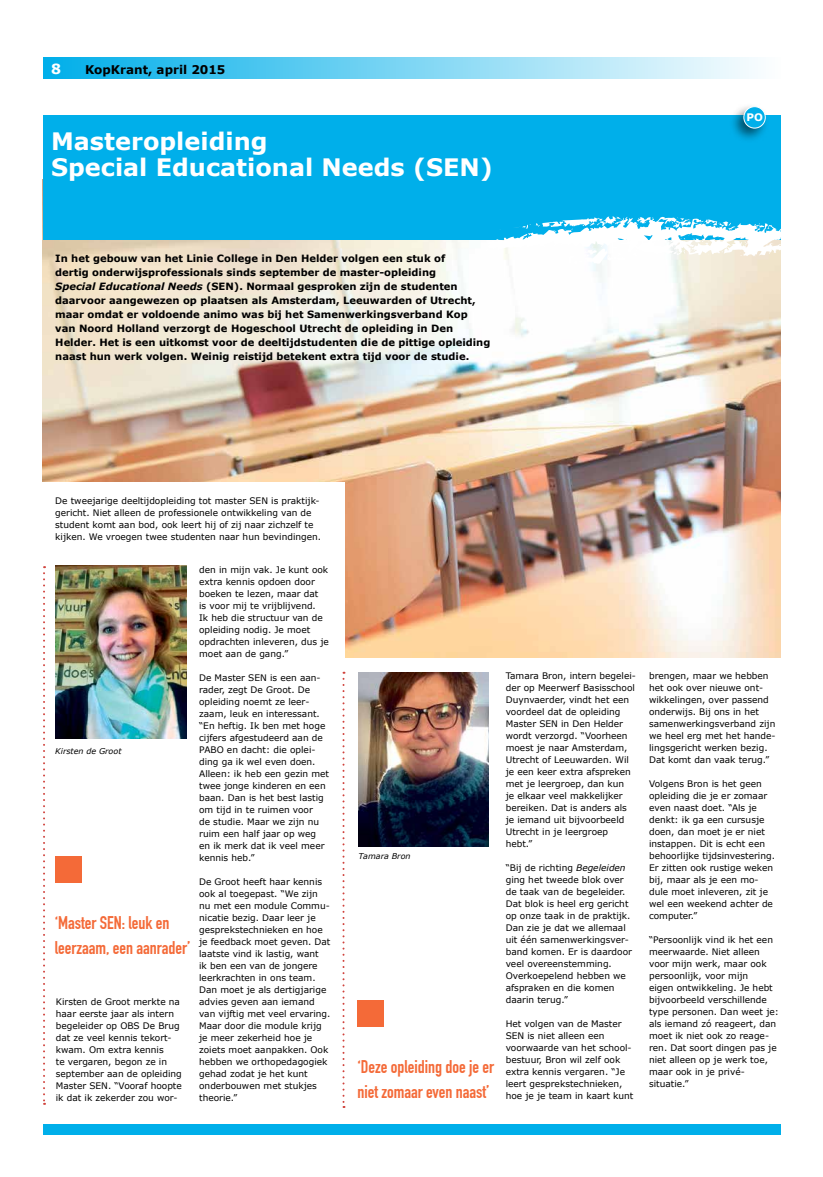
<style>
.page{position:relative;width:823px;height:1177px;background:#fff}
.page>*{position:absolute;margin:0;border:0;box-sizing:border-box;transform-origin:0 0}
.t1{font:700 24px/26px "Verdana";color:#fff}
.t2{font:18px/25px "DIN Engschrift";color:#f46a38}
.t3{font:700 14px "Verdana";color:#fff}
.t4{font:700 12px "Verdana";color:#000}
.t5{font:700 10.4px "Verdana";color:#fff}
.t6{font:700 10px/14px "Verdana";color:#000}
.t7{font:9px/12px "Verdana";color:#000}
.t8{font:italic 8px "Verdana";color:#000}
.s1{font-style:italic}
</style>
<div class="page">
<img style="left:43px;top:240px;width:737px;height:418px">
<div style="left:30px;top:482px;width:314px;height:189px;background:#fff"></div>
<div style="left:43px;top:115px;width:737px;height:125px;background:#00afea"></div>
<svg style="left:484px;top:215px;width:297px;height:50px"></svg>
<div style="left:43px;top:57px;width:737px;height:22px;background:linear-gradient(to right,#00aeea,#fdfefe)"></div>
<div style="left:43px;top:1123px;width:737px;height:11px;background:#00afea"></div>
<div style="left:728px;top:103px;width:40px;height:41px;background:#000;opacity:.55"></div>
<div style="left:743px;top:107px;width:21px;height:21px;background:#00afea;border-radius:50%"></div>
<div style="left:743px;top:106px;width:22px;height:22px;border:1px solid #fff;border-radius:50%"></div>
<img style="left:358px;top:673px;width:130px;height:173px">
<svg style="left:342px;top:671px;width:2px;height:436px"></svg>
<svg style="left:43px;top:566px;width:2px;height:538px"></svg>
<div style="left:55px;top:855px;width:27px;height:27px;background:#f46a38"></div>
<div style="left:357px;top:1000px;width:27px;height:27px;background:#f46a38"></div>
<img style="left:56px;top:566px;width:130px;height:172px">
<h3 class="t3" style="left:51px;top:60px;width:11px">8</h3>
<h3 class="t4" style="left:85px;top:62px;width:142px">KopKrant, april 2015</h3>
<h1 class="t1" style="left:51px;top:129px;width:443px">Masteropleiding<br>Special Educational Needs (SEN)</h1>
<p class="t6" style="left:55px;top:251px;width:436px">In het gebouw van het Linie College in Den Helder volgen een stuk of<br>dertig onderwijsprofessionals sinds september de master-opleiding<br><span class="s1">Special Educational Needs</span> (SEN). Normaal gesproken zijn de studenten daarvoor aangewezen op plaatsen als Amsterdam, Leeuwarden of Utrecht, maar omdat er voldoende animo was bij het Samenwerkingsverband Kop van Noord Holland verzorgt de Hogeschool Utrecht de opleiding in Den Helder. Het is een uitkomst voor de deeltijdstudenten die de pittige opleiding naast hun werk volgen. Weinig reistijd betekent extra tijd voor de studie.</p>
<p class="t5" style="left:746px;top:111px;width:18px">PO</p>
<p class="t7" style="left:55px;top:494px;width:267px">De tweejarige deeltijdopleiding tot master SEN is praktijk&shy;gericht. Niet alleen de professionele ontwikkeling van de student komt aan bod, ook leert hij of zij naar zichzelf te kijken. We vroegen twee studenten naar hun bevindingen.</p>
<p class="t8" style="left:55px;top:746px;width:68px">Kirsten de Groot</p>
<h2 class="t2" style="left:55px;top:910px;width:137px">‘Master SEN: leuk en leerzaam, een aanrader’</h2>
<p class="t7" style="left:56px;top:995px;width:127px">Kirsten de Groot merkte na haar eerste jaar als intern begeleider op OBS De Brug dat ze veel kennis tekort&shy;kwam. Om extra kennis<br>te vergaren, begon ze in september aan de opleiding<br>Master SEN. “Vooraf hoopte ik dat ik zekerder zou wor-</p>
<p class="t7" style="left:199px;top:563px;width:131px">den in mijn vak. Je kunt ook extra kennis opdoen door boeken te lezen, maar dat<br>is voor mij te vrijblijvend.<br>Ik heb die structuur van de opleiding nodig. Je moet opdrachten inleveren, dus je moet aan de gang.”</p>
<p class="t7" style="left:199px;top:671px;width:131px">De Master SEN is een aan&shy;rader, zegt De Groot. De opleiding noemt ze leer&shy;zaam, leuk en interessant. “En heftig. Ik ben met hoge cijfers afgestudeerd aan de<br>Pabo en dacht: die oplei&shy;ding ga ik wel even doen.<br>Alleen: ik heb een gezin met twee jonge kinderen en een baan. Dan is het best lastig om tijd in te ruimen voor<br>de studie. Maar we zijn nu ruim een half jaar op weg en ik merk dat ik veel meer kennis heb.”</p>
<p class="t7" style="left:199px;top:875px;width:133px">De Groot heeft haar kennis ook al toegepast. “We zijn nu met een module Commu&shy;nicatie bezig. Daar leer je gesprekstechnieken en hoe je feedback moet geven. Dat laatste vind ik lastig, want<br>ik ben een van de jongere leerkrachten in ons team.<br>Dan moet je als dertigjarige advies geven aan iemand van vijftig met veel ervaring.<br>Maar door die module krijg je meer zekerheid hoe je zoiets moet aanpakken. Ook hebben we orthopedagogiek gehad zodat je het kunt onderbouwen met stukjes theorie.”</p>
<p class="t8" style="left:358px;top:851px;width:54px">Tamara Bron</p>
<h2 class="t2" style="left:357px;top:1054px;width:138px">‘Deze opleiding doe je er niet zomaar even naast’</h2>
<p class="t7" style="left:505px;top:669px;width:132px">Tamara Bron, intern begelei&shy;der op Meerwerf Basisschool<br>Duynvaerder, vindt het een voordeel dat de opleiding<br>Master SEN in Den Helder wordt verzorgd. “Voorheen moest je naar Amsterdam,<br>Utrecht of Leeuwarden. Wil je een keer extra afspreken met je leergroep, dan kun<br>je elkaar veel makkelijker bereiken. Dat is anders als je iemand uit bijvoorbeeld<br>Utrecht in je leergroep hebt.”</p>
<p class="t7" style="left:505px;top:861px;width:128px">“Bij de richting <span class="s1">Begeleiden </span>ging het tweede blok over de taak van de begeleider.<br>Dat blok is heel erg gericht op onze taak in de praktijk.<br>Dan zie je dat we allemaal uit één samenwerkingsver&shy;band komen. Er is daardoor veel overeenstemming.<br>Overkoepelend hebben we afspraken en die komen daarin terug.”</p>
<p class="t7" style="left:505px;top:1017px;width:129px">Het volgen van de Master<br>SEN is niet alleen een voorwaarde van het school&shy;bestuur, Bron wil zelf ook extra kennis vergaren. “Je leert gesprekstechnieken, hoe je je team in kaart kunt</p>
<p class="t7" style="left:648px;top:669px;width:128px">brengen, maar we hebben het ook over nieuwe ont&shy;wikkelingen, over passend onderwijs. Bij ons in het samenwerkingsverband zijn we heel erg met het hande&shy;lingsgericht werken bezig.<br>Dat komt dan vaak terug.”</p>
<p class="t7" style="left:648px;top:777px;width:127px">Volgens Bron is het geen opleiding die je er zomaar even naast doet. “Als je denkt: ik ga een cursusje doen, dan moet je er niet instappen. Dit is echt een behoorlijke tijdsinvestering.<br>Er zitten ook rustige weken bij, maar als je een mo&shy;dule moet inleveren, zit je wel een weekend achter de computer.”</p>
<p class="t7" style="left:648px;top:933px;width:131px">“Persoonlijk vind ik het een meerwaarde. Niet alleen voor mijn werk, maar ook persoonlijk, voor mijn<br>eigen ontwikkeling. Je hebt bijvoorbeeld verschillende type personen. Dan weet je: als iemand zó reageert, dan moet ik niet ook zo reage&shy;ren. Dat soort dingen pas je niet alleen op je werk toe, maar ook in je privé&shy;situatie.”</p>
</div>
